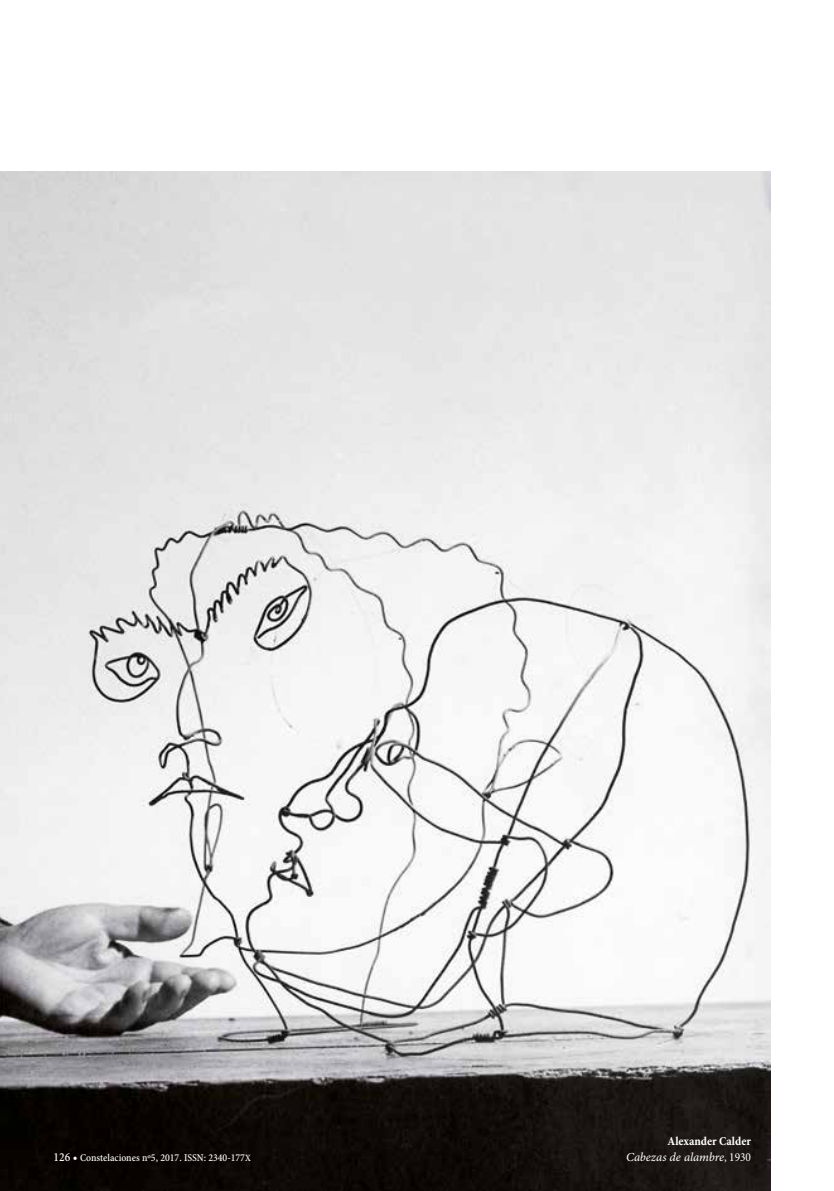
<style>
.page{position:relative;width:834px;height:1191px;background:#fff}
.page>*{position:absolute;margin:0;border:0;box-sizing:border-box;transform-origin:0 0}
.t1{font:12.25px "Minion Pro It Capt";letter-spacing:-.005em;color:#fff}
.t2{font:700 condensed 12.25px "Minion Pro";color:#fff}
.t3{font:10.5px "Minion Pro Medium Cn Capt";color:#fff}
.s1{font-size:12.25px}
.s2{font-size:9.62px}
.s3{font-family:"Minion Pro";font-stretch:condensed}
</style>
<div class="page">
<img style="left:0;top:171px;width:770px;height:1020px">
<p class="t2" style="left:667px;top:1132px;width:85px">Alexander Calder</p>
<p class="t3" style="left:54px;top:1150px;width:199px"><span class="s1">126 •</span> Constelaciones nº5, 2017. ISSN: 2340-177<span class="s2">X</span></p>
<p class="t1" style="left:626px;top:1148px;width:126px">Cabezas de alambre<span class="s3">, 1930</span></p>
</div>
